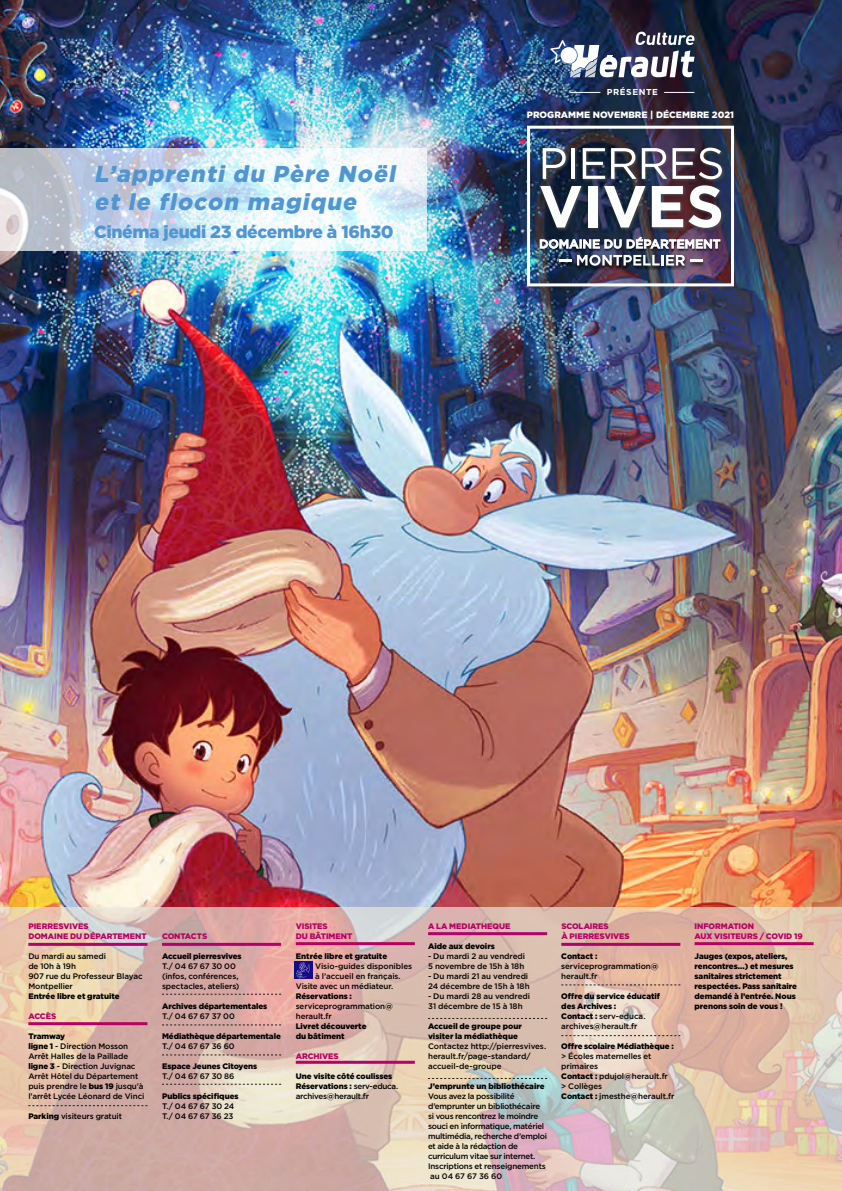
<style>
.page{position:relative;width:842px;height:1191px;background:#fff}
.page>*{position:absolute;margin:0;border:0;box-sizing:border-box;transform-origin:0 0}
.t1{font:italic 900 23px/27.6px "Gotham";color:#5196d1}
.t2{font:900 17.5px "Gotham";letter-spacing:-.02em;color:#5196d1}
.t3{font:900 9.2px "Gotham";color:#fff}
.t4{font:700 8.6px "Gotham";letter-spacing:.07em;color:#fff}
.t5{font:500 8px/10px "Gotham";letter-spacing:-.015em;color:#000}
.t6{font:900 8px/10px "Gotham";letter-spacing:-.01em;color:#000}
.t7{font:900 8px/10px "Gotham";letter-spacing:-.01em;color:#b50067}
.s1{font-weight:900}
.s2{font-weight:500}
</style>
<div class="page">
<img style="left:0;top:0;width:842px;height:907px">
<svg style="left:0;top:907px;width:842px;height:284px;background:#dbbeb0"></svg>
<svg style="left:0;top:149px;width:427px;height:102px"></svg>
<div style="left:527px;top:126px;width:207px;height:160px;border:3px solid #fff"></div>
<hr style="left:28px;top:943px;width:119px;height:3px;background:#b50067">
<hr style="left:28px;top:1022px;width:119px;height:3px;background:#b50067">
<svg style="left:28px;top:1105px;width:119px;height:1px"></svg>
<hr style="left:162px;top:943px;width:119px;height:3px;background:#b50067">
<svg style="left:162px;top:994px;width:119px;height:1px"></svg>
<svg style="left:162px;top:1024px;width:119px;height:1px"></svg>
<svg style="left:162px;top:1054px;width:119px;height:1px"></svg>
<svg style="left:162px;top:1084px;width:119px;height:1px"></svg>
<hr style="left:296px;top:942px;width:119px;height:3px;background:#b50067">
<hr style="left:296px;top:1060px;width:119px;height:3px;background:#b50067">
<hr style="left:428px;top:932px;width:119px;height:3px;background:#b50067">
<svg style="left:428px;top:1018px;width:119px;height:1px"></svg>
<svg style="left:428px;top:1078px;width:119px;height:1px"></svg>
<hr style="left:561px;top:943px;width:119px;height:3px;background:#b50067">
<svg style="left:561px;top:984px;width:119px;height:1px"></svg>
<svg style="left:561px;top:1035px;width:119px;height:1px"></svg>
<hr style="left:694px;top:942px;width:120px;height:3px;background:#b50067">
<div style="left:536px;top:144px;width:191px;height:90px;background:#000;opacity:.52"></div>
<div style="left:540px;top:146px;width:30px;height:37px;background:#838382;opacity:.5"></div>
<svg style="left:543px;top:148px;width:23px;height:31px"></svg>
<div style="left:569px;top:146px;width:10px;height:37px;background:#838382;opacity:.5"></div>
<hr style="left:571px;top:148px;width:4px;height:31px;background:#fff">
<div style="left:580px;top:146px;width:29px;height:37px;background:#838382;opacity:.5"></div>
<svg style="left:583px;top:148px;width:22px;height:31px"></svg>
<div style="left:609px;top:146px;width:31px;height:37px;background:#838382;opacity:.5"></div>
<svg style="left:611px;top:148px;width:25px;height:31px"></svg>
<div style="left:639px;top:146px;width:32px;height:37px;background:#838382;opacity:.5"></div>
<div style="left:670px;top:146px;width:29px;height:37px;background:#838382;opacity:.5"></div>
<div style="left:697px;top:146px;width:29px;height:37px;background:#838382;opacity:.5"></div>
<svg style="left:642px;top:148px;width:80px;height:31px"></svg>
<div style="left:538px;top:184px;width:47px;height:47px;background:#838382;opacity:.5"></div>
<svg style="left:540px;top:186px;width:41px;height:41px"></svg>
<div style="left:586px;top:184px;width:15px;height:47px;background:#838382;opacity:.5"></div>
<div style="left:588px;top:186px;width:9px;height:41px;background:#fff"></div>
<div style="left:602px;top:184px;width:47px;height:47px;background:#838382;opacity:.5"></div>
<svg style="left:604px;top:186px;width:41px;height:41px"></svg>
<div style="left:650px;top:184px;width:37px;height:47px;background:#838382;opacity:.5"></div>
<div style="left:687px;top:183px;width:38px;height:49px;background:#838382;opacity:.5"></div>
<svg style="left:652px;top:185px;width:69px;height:43px"></svg>
<div style="left:556px;top:258px;width:18px;height:8px;background:#000;opacity:.85"></div>
<svg style="left:559px;top:260px;width:12px;height:2px"></svg>
<div style="left:574px;top:253px;width:17px;height:17px;background:#000;opacity:.85"></div>
<div style="left:586px;top:253px;width:17px;height:17px;background:#000;opacity:.85"></div>
<div style="left:599px;top:253px;width:16px;height:17px;background:#000;opacity:.85"></div>
<div style="left:610px;top:253px;width:15px;height:17px;background:#000;opacity:.85"></div>
<div style="left:620px;top:253px;width:15px;height:17px;background:#000;opacity:.85"></div>
<div style="left:630px;top:253px;width:14px;height:17px;background:#000;opacity:.85"></div>
<div style="left:640px;top:253px;width:14px;height:17px;background:#000;opacity:.85"></div>
<div style="left:649px;top:253px;width:14px;height:17px;background:#000;opacity:.85"></div>
<div style="left:658px;top:253px;width:9px;height:17px;background:#000;opacity:.85"></div>
<div style="left:663px;top:253px;width:14px;height:17px;background:#000;opacity:.85"></div>
<div style="left:673px;top:253px;width:15px;height:17px;background:#000;opacity:.85"></div>
<div style="left:687px;top:258px;width:18px;height:8px;background:#000;opacity:.85"></div>
<svg style="left:577px;top:255px;width:125px;height:11px"></svg>
<div style="left:539px;top:237px;width:182px;height:14px;background:#000;opacity:.7"></div>
<svg style="left:540px;top:237px;width:180px;height:12px"></svg>
<img style="left:295px;top:962px;width:17px;height:16px">
<hr style="left:570px;top:92px;width:30px;height:1px;background:#fff">
<hr style="left:664px;top:92px;width:30px;height:1px;background:#fff">
<img style="left:550px;top:32px;width:145px;height:45px">
<h1 class="t1" style="left:94px;top:160px;width:308px">L’apprenti du Père Noël et le flocon magique</h1>
<h2 class="t2" style="left:94px;top:220px;width:301px">Cinéma jeudi 23 décembre à 16h30</h2>
<p class="t4" style="left:607px;top:87px;width:53px">PRÉSENTE</p>
<p class="t3" style="left:527px;top:109px;width:209px">PROGRAMME NOVEMBRE | DÉCEMBRE 2021</p>
<p class="t7" style="left:28px;top:920px;width:120px">PIERRESVIVES<br>DOMAINE DU DÉPARTEMENT</p>
<p class="t5" style="left:28px;top:950px;width:116px">Du mardi au samedi<br>de 10h à 19h<br>907 rue du Professeur Blayac<br>Montpellier</p>
<p class="t6" style="left:28px;top:990px;width:93px">Entrée libre et gratuite</p>
<p class="t7" style="left:28px;top:1010px;width:29px">ACCÈS</p>
<p class="t5" style="left:28px;top:1030px;width:118px"><span class="s1">Tramway<br>ligne 1</span> - Direction Mosson<br>Arrêt Halles de la Paillade <span class="s1">ligne 3</span> - Direction Juvignac<br>Arrêt Hôtel du Département puis prendre le <span class="s1">bus 19</span> jusqu’à l’arrêt Lycée Léonard de Vinci</p>
<p class="t5" style="left:28px;top:1110px;width:95px"><span class="s1">Parking</span> visiteurs gratuit</p>
<p class="t7" style="left:162px;top:930px;width:47px">CONTACTS</p>
<p class="t6" style="left:162px;top:950px;width:81px">Accueil pierresvives</p>
<p class="t5" style="left:162px;top:960px;width:79px">T./ 04 67 67 30 00 (infos, conférences, spectacles, ateliers)</p>
<p class="t6" style="left:162px;top:1000px;width:107px">Archives départementales</p>
<p class="t5" style="left:162px;top:1010px;width:74px">T./ 04 67 67 37 00</p>
<p class="t6" style="left:162px;top:1030px;width:120px">Médiathèque départementale</p>
<p class="t5" style="left:162px;top:1040px;width:74px">T./ 04 67 67 36 60</p>
<p class="t6" style="left:162px;top:1060px;width:97px">Espace Jeunes Citoyens</p>
<p class="t5" style="left:162px;top:1070px;width:74px">T./ 04 67 67 30 86</p>
<p class="t6" style="left:162px;top:1090px;width:78px">Publics spécifiques</p>
<p class="t5" style="left:162px;top:1100px;width:74px">T./ 04 67 67 30 24<br>T./ 04 67 67 36 23</p>
<p class="t7" style="left:296px;top:920px;width:58px">VISITES<br>DU BÂTIMENT</p>
<p class="t6" style="left:296px;top:950px;width:93px">Entrée libre et gratuite</p>
<p class="t5" style="left:315px;top:960px;width:98px">Visio-guides disponibles</p>
<p class="t5" style="left:315px;top:970px;width:87px">à l’accueil en français.</p>
<p class="t5" style="left:296px;top:980px;width:99px">Visite avec un médiateur.</p>
<p class="t6" style="left:296px;top:990px;width:58px">Réservations :</p>
<p class="t5" style="left:296px;top:1000px;width:99px">serviceprogrammation@ herault.fr</p>
<p class="t6" style="left:296px;top:1020px;width:72px">Livret découverte du bâtiment</p>
<p class="t7" style="left:296px;top:1050px;width:44px">ARCHIVES</p>
<p class="t6" style="left:296px;top:1070px;width:104px">Une visite côté coulisses<br>Réservations : <span class="s2">serv-educa. archives@herault.fr</span></p>
<p class="t7" style="left:428px;top:920px;width:84px">A LA MEDIATHEQUE</p>
<p class="t6" style="left:428px;top:940px;width:68px">Aide aux devoirs</p>
<p class="t5" style="left:428px;top:950px;width:99px">- Du mardi 2 au vendredi<br>5 novembre de 15h à 18h</p>
<p class="t5" style="left:428px;top:970px;width:103px">- Du mardi 21 au vendredi<br>24 décembre de 15h à 18h</p>
<p class="t5" style="left:428px;top:990px;width:104px">- Du mardi 28 au vendredi<br>31 décembre de 15 à 18h</p>
<p class="t6" style="left:428px;top:1020px;width:95px">Accueil de groupe pour visiter la médiathèque</p>
<p class="t5" style="left:428px;top:1040px;width:120px">Contactez http://pierresvives. herault.fr/page-standard/ accueil-de-groupe</p>
<p class="t6" style="left:428px;top:1080px;width:118px">J’emprunte un bibliothécaire</p>
<p class="t5" style="left:428px;top:1090px;width:121px">Vous avez la possibilité d’emprunter un bibliothécaire si vous rencontrez le moindre souci en informatique, matériel multimédia, recherche d’emploi et aide à la rédaction de curriculum vitae sur internet.<br>Inscriptions et renseignements au 04 67 67 36 60</p>
<p class="t7" style="left:561px;top:920px;width:70px">SCOLAIRES<br>À PIERRESVIVES</p>
<p class="t6" style="left:561px;top:950px;width:38px">Contact :</p>
<p class="t5" style="left:561px;top:960px;width:99px">serviceprogrammation@ herault.fr</p>
<p class="t6" style="left:561px;top:990px;width:100px">Offre du service éducatif des Archives :<br>Contact : <span class="s2">serv-educa. archives@herault.fr</span></p>
<p class="t6" style="left:561px;top:1040px;width:114px">Offre scolaire Médiathèque :</p>
<p class="t5" style="left:561px;top:1050px;width:114px">&gt; Écoles maternelles et primaires<br><span class="s1">Contact :</span> pdujol@herault.fr &gt; Collèges<br><span class="s1">Contact :</span> jmesthe@herault.fr</p>
<p class="t7" style="left:694px;top:920px;width:110px">INFORMATION<br>AUX VISITEURS / COVID 19</p>
<p class="t6" style="left:694px;top:950px;width:104px">Jauges (expos, ateliers, rencontres...) et mesures sanitaires strictement respectées. Pass sanitaire demandé à l’entrée. Nous prenons soin de vous !</p>
</div>
